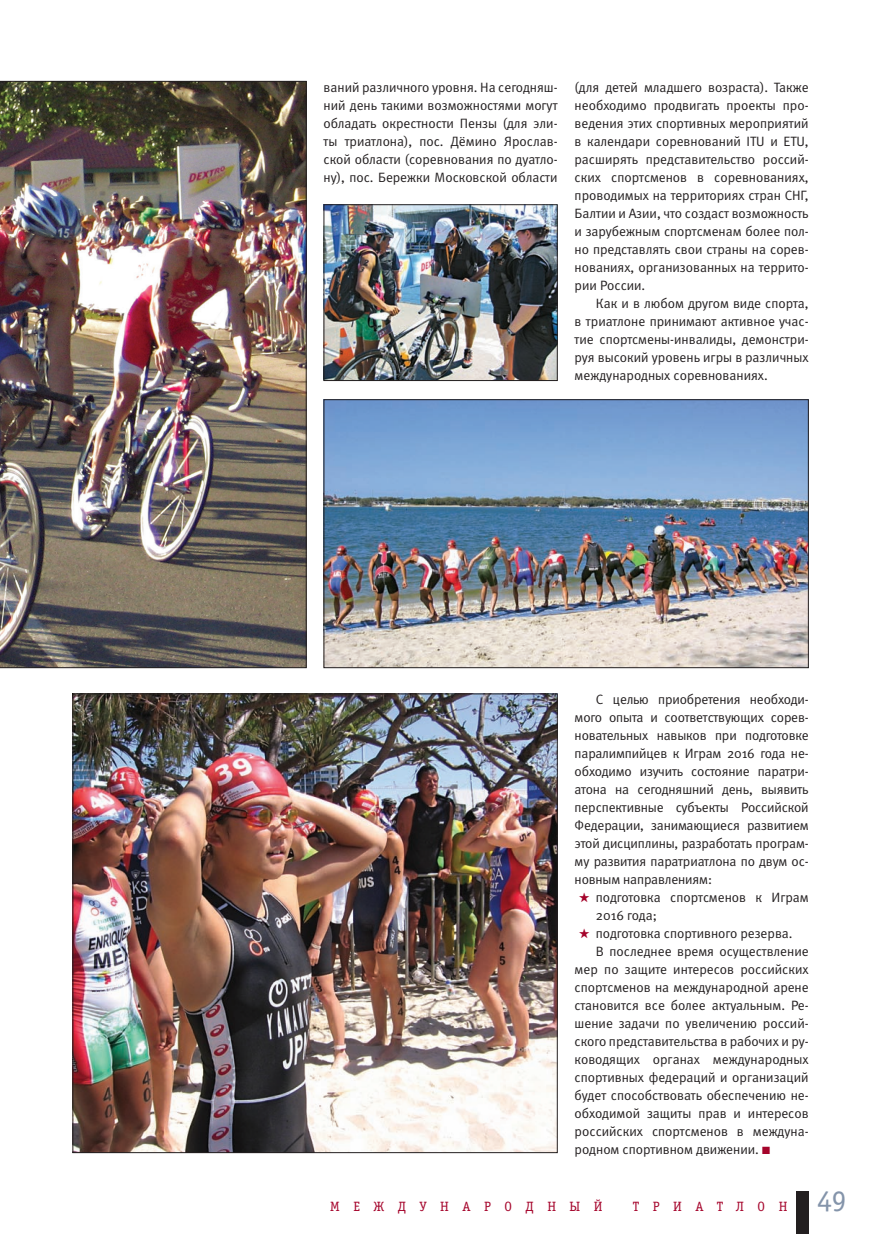
<style>
.page{position:relative;width:894px;height:1234px;background:#fff}
.page>*{position:absolute;margin:0;border:0;box-sizing:border-box;transform-origin:0 0}
.t1{font:30px "Officina Serif Book C";color:#8494aa}
.t2{font:13.5px/18px "Meta Normal C";color:#231f20;text-align:justify}
.t3{font:13.5px "Officina Serif C";letter-spacing:1em;color:#a5042b}
.s1{color:#a5042b}
</style>
<div class="page">
<div style="left:795px;top:1190px;width:13px;height:43px;background:#231f20"></div>
<img style="left:0;top:81px;width:306px;height:587px">
<img style="left:325px;top:206px;width:230px;height:173px">
<div style="left:323px;top:204px;width:234px;height:177px;border:1px solid #231f20"></div>
<img style="left:74px;top:695px;width:481px;height:455px">
<img style="left:325px;top:401px;width:481px;height:265px">
<div style="left:323px;top:399px;width:485px;height:269px;border:1px solid #231f20"></div>
<p class="t2" style="left:323px;top:78px;width:235px">ваний различного уровня. На сегодняш&shy;ний день такими возможностями могут обладать окрестности Пензы (для эли&shy;ты триатлона), пос. Дёмино Ярослав&shy;ской области (соревнования по дуатло&shy;ну), пос. Бережки Московской области</p>
<p class="t2" style="left:574px;top:78px;width:235px">(для детей младшего возраста). Также необходимо продвигать проекты про&shy;ведения этих спортивных мероприятий в календари соревнований ITU и ETU, расширять представительство россий&shy;ских спортсменов в соревнованиях, проводимых на территориях стран СНГ, Балтии и Азии, что создаст возможность и зарубежным спортсменам более пол&shy;но представлять свои страны на сорев&shy;нованиях, организованных на террито&shy;рии России.</p>
<p class="t2" style="left:574px;top:294px;width:235px;text-indent:21px">Как и в любом другом виде спорта, в триатлоне принимают активное учас&shy;тие спортсмены-инвалиды, демонстри&shy;руя высокий уровень игры в различных международных соревнованиях.</p>
<p class="t2" style="left:574px;top:690px;width:235px;text-indent:21px">С целью приобретения необходи&shy;мого опыта и соответствующих сорев&shy;новательных навыков при подготовке паралимпийцев к Играм 2016 года не&shy;обходимо изучить состояние паратри&shy;атона на сегодняшний день, выявить перспективные субъекты Российской Федерации, занимающиеся развитием этой дисциплины, разработать програм&shy;му развития паратриатлона по двум ос&shy;новным направлениям:</p>
<p class="t2" style="left:595px;top:888px;width:214px;text-indent:-17px"><span class="s1">★</span> подготовка спортсменов к Играм<br>2016 года;</p>
<p class="t2" style="left:578px;top:924px;width:215px"><span class="s1">★</span> подготовка спортивного резерва.</p>
<p class="t2" style="left:595px;top:942px;width:214px">В последнее время осуществление</p>
<p class="t2" style="left:574px;top:960px;width:235px">мер по защите интересов российских</p>
<p class="t2" style="left:574px;top:978px;width:235px">спортсменов на международной арене</p>
<p class="t2" style="left:574px;top:996px;width:235px">становится все более актуальным. Ре-</p>
<p class="t2" style="left:574px;top:1014px;width:235px">шение задачи по увеличению россий-</p>
<p class="t2" style="left:574px;top:1032px;width:235px">ского представительства в рабочих и ру-</p>
<p class="t2" style="left:574px;top:1050px;width:235px">ководящих органах международных</p>
<p class="t2" style="left:574px;top:1068px;width:235px">спортивных федераций и организаций</p>
<p class="t2" style="left:574px;top:1086px;width:235px">будет способствовать обеспечению не-</p>
<p class="t2" style="left:574px;top:1104px;width:235px">обходимой защиты прав и интересов</p>
<p class="t2" style="left:574px;top:1122px;width:235px">российских спортсменов в междуна-</p>
<p class="t2" style="left:574px;top:1140px;width:197px">родном спортивном движении. <span class="s1">■</span></p>
<p class="t3" style="left:330px;top:1199px;width:274px">международный</p>
<p class="t3" style="left:632px;top:1199px;width:156px">триатлон</p>
<h1 class="t1" style="left:817px;top:1184px;width:31px">49</h1>
</div>
